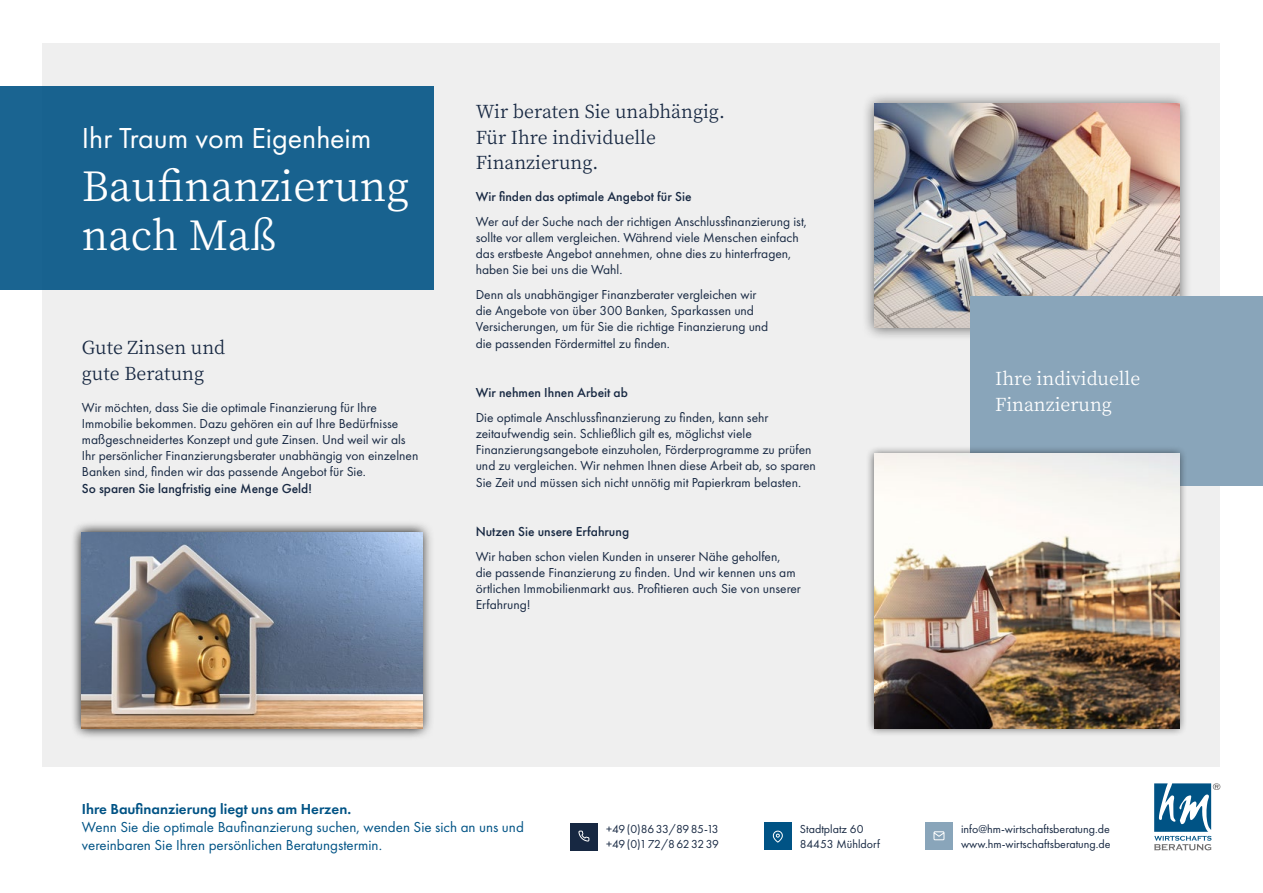
<style>
.page{position:relative;width:1263px;height:893px;background:#fff}
.page>*{position:absolute;margin:0;border:0;box-sizing:border-box;transform-origin:0 0}
.t1{font:40.5px/48.6px "Noto Serif TC";color:#fff}
.t2{font:30px "Futura PT";color:#fff}
.t3{font:18px/25.5px "Noto Serif TC";color:#172842}
.t4{font:18px/25.5px "Noto Serif TC";color:#fff}
.t5{font:15px/18px "Futura PT";color:#005385}
.t6{font:600 15px "Futura PT";color:#005385}
.t7{font:13.5px/16.2px "Futura PT";color:#172842}
.t8{font:500 13.5px "Futura PT";color:#172842}
.t9{font:12px/15px "Futura PT";color:#172842}
.t10{font:12px/15px "Futura PT";letter-spacing:-.025em;color:#172842}
</style>
<div class="page">
<div style="left:43px;top:43px;width:1177px;height:723px;background:#efefef"></div>
<div style="left:0;top:86px;width:434px;height:203px;background:#18628f"></div>
<svg style="left:1154px;top:783px;width:66px;height:67px"></svg>
<div style="left:764px;top:822px;width:28px;height:28px;background:#005385"></div>
<svg style="left:773px;top:831px;width:10px;height:12px"></svg>
<div style="left:570px;top:823px;width:28px;height:27px;background:#172842"></div>
<svg style="left:578px;top:831px;width:11px;height:10px"></svg>
<div style="left:925px;top:822px;width:28px;height:28px;background:#89a5ba"></div>
<svg style="left:933px;top:831px;width:11px;height:9px"></svg>
<div style="left:861px;top:91px;width:331px;height:250px;background:#000;opacity:.6"></div>
<img style="left:874px;top:104px;width:305px;height:224px">
<div style="left:69px;top:520px;width:366px;height:221px;background:#000;opacity:.6"></div>
<img style="left:82px;top:533px;width:340px;height:195px">
<div style="left:971px;top:296px;width:292px;height:190px;background:#89a5ba"></div>
<div style="left:866px;top:445px;width:321px;height:292px;background:#000;opacity:.6"></div>
<img style="left:874px;top:454px;width:305px;height:274px">
<h2 class="t2" style="left:82px;top:120px;width:291px">Ihr Traum vom Eigenheim</h2>
<h1 class="t1" style="left:82px;top:163px;width:329px">Baufinanzierung nach Maß</h1>
<h3 class="t3" style="left:82px;top:335px;width:145px">Gute Zinsen und gute Beratung</h3>
<p class="t7" style="left:82px;top:399px;width:338px">Wir möchten, dass Sie die optimale Finanzierung für Ihre Immobilie bekommen. Dazu gehören ein auf Ihre Bedürfnisse maßgeschneidertes Konzept und gute Zinsen. Und weil wir als Ihr persönlicher Finanzierungsberater unabhängig von einzelnen Banken sind, finden wir das passende Angebot für Sie.</p>
<p class="t8" style="left:82px;top:480px;width:231px">So sparen Sie langfristig eine Menge Geld!</p>
<h3 class="t3" style="left:476px;top:100px;width:251px">Wir beraten Sie unabhängig.<br>Für Ihre individuelle<br>Finanzierung.</h3>
<p class="t8" style="left:476px;top:188px;width:217px">Wir finden das optimale Angebot für Sie</p>
<p class="t7" style="left:476px;top:213px;width:333px">Wer auf der Suche nach der richtigen Anschlussfinanzierung ist, sollte vor allem vergleichen. Während viele Menschen einfach das erstbeste Angebot annehmen, ohne dies zu hinterfragen, haben Sie bei uns die Wahl.</p>
<p class="t7" style="left:476px;top:286px;width:294px">Denn als unabhängiger Finanzberater vergleichen wir die Angebote von über 300 Banken, Sparkassen und Versicherungen, um für Sie die richtige Finanzierung und die passenden Fördermittel zu finden.</p>
<p class="t8" style="left:476px;top:384px;width:154px">Wir nehmen Ihnen Arbeit ab</p>
<p class="t7" style="left:476px;top:409px;width:342px">Die optimale Anschlussfinanzierung zu finden, kann sehr zeitaufwendig sein. Schließlich gilt es, möglichst viele Finanzierungsangebote einzuholen, Förderprogramme zu prüfen und zu vergleichen. Wir nehmen Ihnen diese Arbeit ab, so sparen Sie Zeit und müssen sich nicht unnötig mit Papierkram belasten.</p>
<p class="t8" style="left:476px;top:523px;width:155px">Nutzen Sie unsere Erfahrung</p>
<p class="t7" style="left:476px;top:548px;width:327px">Wir haben schon vielen Kunden in unserer Nähe geholfen,<br>die passende Finanzierung zu finden. Und wir kennen uns am örtlichen Immobilienmarkt aus. Profitieren auch Sie von unserer Erfahrung!</p>
<h3 class="t4" style="left:995px;top:366px;width:147px">Ihre individuelle<br>Finanzierung</h3>
<p class="t6" style="left:82px;top:800px;width:271px">Ihre Baufinanzierung liegt uns am Herzen.</p>
<p class="t5" style="left:82px;top:818px;width:443px">Wenn Sie die optimale Baufinanzierung suchen, wenden Sie sich an uns und vereinbaren Sie Ihren persönlichen Beratungstermin.</p>
<p class="t9" style="left:800px;top:821px;width:81px">Stadtplatz 60<br>84453 Mühldorf</p>
<p class="t10" style="left:606px;top:822px;width:114px">+49(0)8633/8985-13 +49(0)172/8623239</p>
<p class="t9" style="left:961px;top:821px;width:151px">info@hm-wirtschaftsberatung.de www.hm-wirtschaftsberatung.de</p>
</div>
